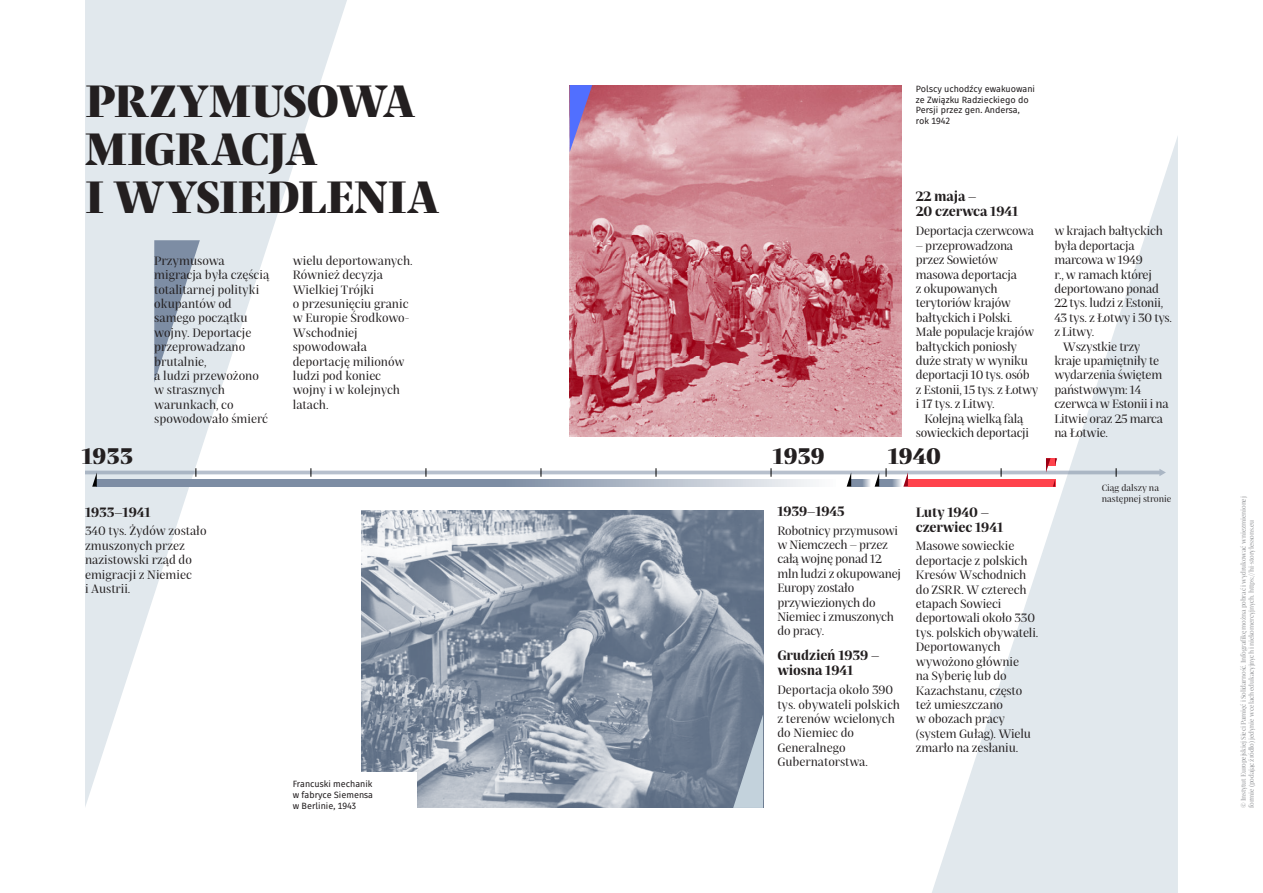
<style>
.page{position:relative;width:1263px;height:893px;background:#fff}
.page>*{position:absolute;margin:0;border:0;box-sizing:border-box;transform-origin:0 0}
.t1{font:800 45px/48px "Praho Pro";letter-spacing:-.005em;color:#231f20}
.t2{font:800 22.5px "Praho Pro";color:#231f20}
.t3{font:700 13.5px/15px "Praho Pro";letter-spacing:-.01em;color:#231f20}
.t4{font:12px/14.4px "Praho Pro";letter-spacing:-.015em;color:#231f20}
.t5{font:9px/10.8px "Fuse";color:#231f20;text-align:justify}
.t6{font:9px/10.8px "Praho Pro";color:#231f20}
.t7{font:6.75px/8.1px "Praho Pro";letter-spacing:-.025em;color:#939598}
</style>
<div class="page">
<svg style="left:85px;top:0;width:262px;height:807px"></svg>
<svg style="left:932px;top:136px;width:246px;height:757px;fill:#e2e8ed"></svg>
<hr style="left:86px;top:471px;width:1074px;height:3px;background:#7d8da4">
<svg style="left:1159px;top:469px;width:7px;height:7px"></svg>
<svg style="left:97px;top:479px;width:719px;height:8px;background:#96a3b6"></svg>
<svg style="left:92px;top:472px;width:5px;height:15px"></svg>
<svg style="left:851px;top:479px;width:19px;height:8px"></svg>
<svg style="left:847px;top:472px;width:4px;height:15px"></svg>
<svg style="left:879px;top:479px;width:23px;height:8px"></svg>
<svg style="left:875px;top:472px;width:4px;height:15px"></svg>
<div style="left:908px;top:479px;width:147px;height:8px;background:#ff434c"></div>
<svg style="left:903px;top:472px;width:5px;height:15px"></svg>
<svg style="left:1046px;top:458px;width:11px;height:14px"></svg>
<img style="left:570px;top:85px;width:331px;height:352px">
<img style="left:362px;top:510px;width:401px;height:298px">
<svg style="left:154px;top:240px;width:46px;height:143px;background:#afbbc8"></svg>
<div style="left:293px;top:772px;width:123px;height:37px;background:#fff"></div>
<svg style="left:570px;top:85px;width:22px;height:67px"></svg>
<svg style="left:733px;top:714px;width:30px;height:94px;background:#95a4b4"></svg>
<h1 class="t1" style="left:86px;top:73px;width:355px">PRZYMUSOWA<br>MIGRACJA<br>I WYSIEDLENIA</h1>
<p class="t4" style="left:154px;top:252px;width:116px">Przymusowa migracja była częścią totalitarnej polityki okupantów od samego początku wojny. Deportacje przeprowadzano brutalnie,<br>a ludzi przewożono w strasznych warunkach, co spowodowało śmierć</p>
<p class="t4" style="left:293px;top:252px;width:122px">wielu deportowanych.<br>Również decyzja<br>Wielkiej Trójki<br>o przesunięciu granic w Europie Środkowo-<br>Wschodniej spowodowała deportację milionów ludzi pod koniec wojny i w kolejnych latach.</p>
<p class="t5" style="left:916px;top:83px;width:121px;text-align:left">Polscy uchodźcy ewakuowani ze Związku Radzieckiego do<br>Persji przez gen. Andersa, rok 1942</p>
<p class="t3" style="left:916px;top:188px;width:104px">22 maja –<br>20 czerwca 1941</p>
<p class="t4" style="left:916px;top:223px;width:120px">Deportacja czerwcowa</p>
<p class="t4" style="left:916px;top:237px;width:124px">– przeprowadzona przez Sowietów masowa deportacja<br>z okupowanych terytoriów krajów bałtyckich i Polski.<br>Małe populacje krajów bałtyckich poniosły duże straty w wyniku deportacji 10 tys. osób z Estonii, 15 tys. z Łotwy i 17 tys. z Litwy.</p>
<p class="t4" style="left:916px;top:410px;width:115px;text-align:center">Kolejną wielką falą sowieckich deportacji</p>
<h2 class="t2" style="left:82px;top:435px;width:53px">1933</h2>
<h2 class="t2" style="left:773px;top:435px;width:53px">1939</h2>
<h2 class="t2" style="left:888px;top:435px;width:54px">1940</h2>
<p class="t3" style="left:85px;top:503px;width:67px">1933–1941</p>
<p class="t4" style="left:85px;top:523px;width:123px">340 tys. Żydów zostało zmuszonych przez nazistowski rząd do emigracji z Niemiec<br>i Austrii.</p>
<p class="t5" style="left:293px;top:779px;width:82px">Francuski mechanik w fabryce Siemensa w Berlinie, 1943</p>
<p class="t3" style="left:777px;top:502px;width:69px">1939–1945</p>
<p class="t4" style="left:777px;top:522px;width:125px">Robotnicy przymusowi w Niemczech – przez całą wojnę ponad 12 mln ludzi z okupowanej<br>Europy zostało przywiezionych do<br>Niemiec i zmuszonych do pracy.</p>
<p class="t3" style="left:777px;top:647px;width:104px">Grudzień 1939 – wiosna 1941</p>
<p class="t4" style="left:777px;top:682px;width:124px">Deportacja około 390 tys. obywateli polskich z terenów wcielonych do Niemiec do<br>Generalnego<br>Gubernatorstwa.</p>
<p class="t3" style="left:916px;top:503px;width:89px">Luty 1940 – czerwiec 1941</p>
<p class="t4" style="left:916px;top:538px;width:124px">Masowe sowieckie deportacje z polskich<br>Kresów Wschodnich do ZSRR. W czterech etapach Sowieci deportowali około 330 tys. polskich obywateli.<br>Deportowanych wywożono głównie<br>na Syberię lub do<br>Kazachstanu, często też umieszczano<br>w obozach pracy (system Gułag). Wielu zmarło na zesłaniu.</p>
<p class="t4" style="left:1054px;top:223px;width:110px">w krajach bałtyckich</p>
<p class="t4" style="left:1054px;top:237px;width:82px">była deportacja</p>
<p class="t4" style="left:1054px;top:252px;width:90px">marcowa w 1949</p>
<p class="t4" style="left:1054px;top:266px;width:99px">r., w ramach której</p>
<p class="t4" style="left:1054px;top:280px;width:106px">deportowano ponad</p>
<p class="t4" style="left:1054px;top:295px;width:110px">22 tys. ludzi z Estonii,</p>
<p class="t4" style="left:1054px;top:309px;width:119px">43 tys. z Łotwy i 30 tys.</p>
<p class="t4" style="left:1054px;top:324px;width:42px">z Litwy.</p>
<p class="t4" style="left:1063px;top:338px;width:79px">Wszystkie trzy</p>
<p class="t4" style="left:1054px;top:352px;width:106px">kraje upamiętniły te</p>
<p class="t4" style="left:1054px;top:367px;width:109px">wydarzenia świętem</p>
<p class="t4" style="left:1054px;top:381px;width:88px">państwowym: 14</p>
<p class="t4" style="left:1054px;top:396px;width:116px">czerwca w Estonii i na</p>
<p class="t4" style="left:1054px;top:410px;width:110px">Litwie oraz 25 marca</p>
<p class="t4" style="left:1054px;top:424px;width:55px">na Łotwie.</p>
<p class="t6" style="left:1102px;top:482px;width:71px">Ciąg dalszy na następnej stronie</p>
<p class="t7" style="left:1239px;top:808px;width:313px;rotate:-90deg">© Instytut Europejskiej Sieci Pamięć i Solidarność. Infografikę można pobrać i wydrukować w niezmienionej formie (podając źródło) jedynie w celach edukacyjnych i niekomercyjnych. https://hi-storylessons.eu</p>
</div>
